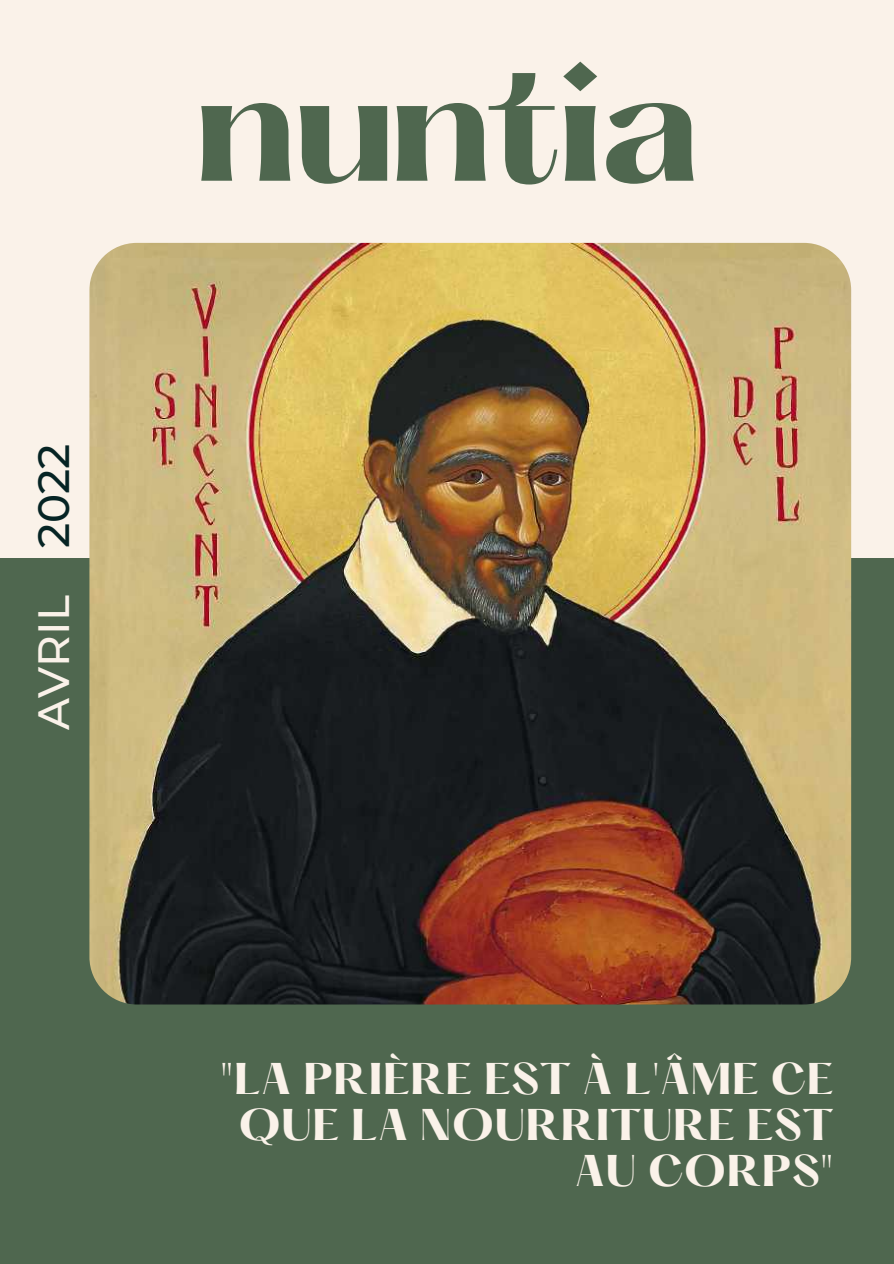
<style>
.page{position:relative;width:894px;height:1264px;background:#fff}
.page>*{position:absolute;margin:0;border:0;box-sizing:border-box;transform-origin:0 0}
.t1{font:700 152.55px "Hatton";letter-spacing:-.05em;color:#4f674f}
.t2{font:500 43.65px "Montserrat";color:#faf2e9}
.t3{font:500 43.65px "Montserrat";color:#062424}
.t4{font:700 38.85px/46.2px "Hatton";color:#faf2e9;text-align:right}
</style>
<div class="page">
<div style="left:0;top:0;width:893px;height:570px;background:#faf2e9"></div>
<div style="left:0;top:558px;width:893px;height:705px;background:#4f674f"></div>
<img style="left:89px;top:243px;width:761px;height:761px;border-radius:47px">
<p class="t3" style="left:27px;top:548px;width:106px;rotate:-90deg">2022</p>
<p class="t2" style="left:27px;top:729px;width:136px;rotate:-90deg">AVRIL</p>
<h1 class="t1" style="left:193px;top:49px;width:510px">nuntia</h1>
<p class="t4" style="left:220px;top:1059px;width:615px">"LA PRIÈRE EST À L'ÂME CE<br>QUE LA NOURRITURE EST<br>AU CORPS"</p>
</div>
